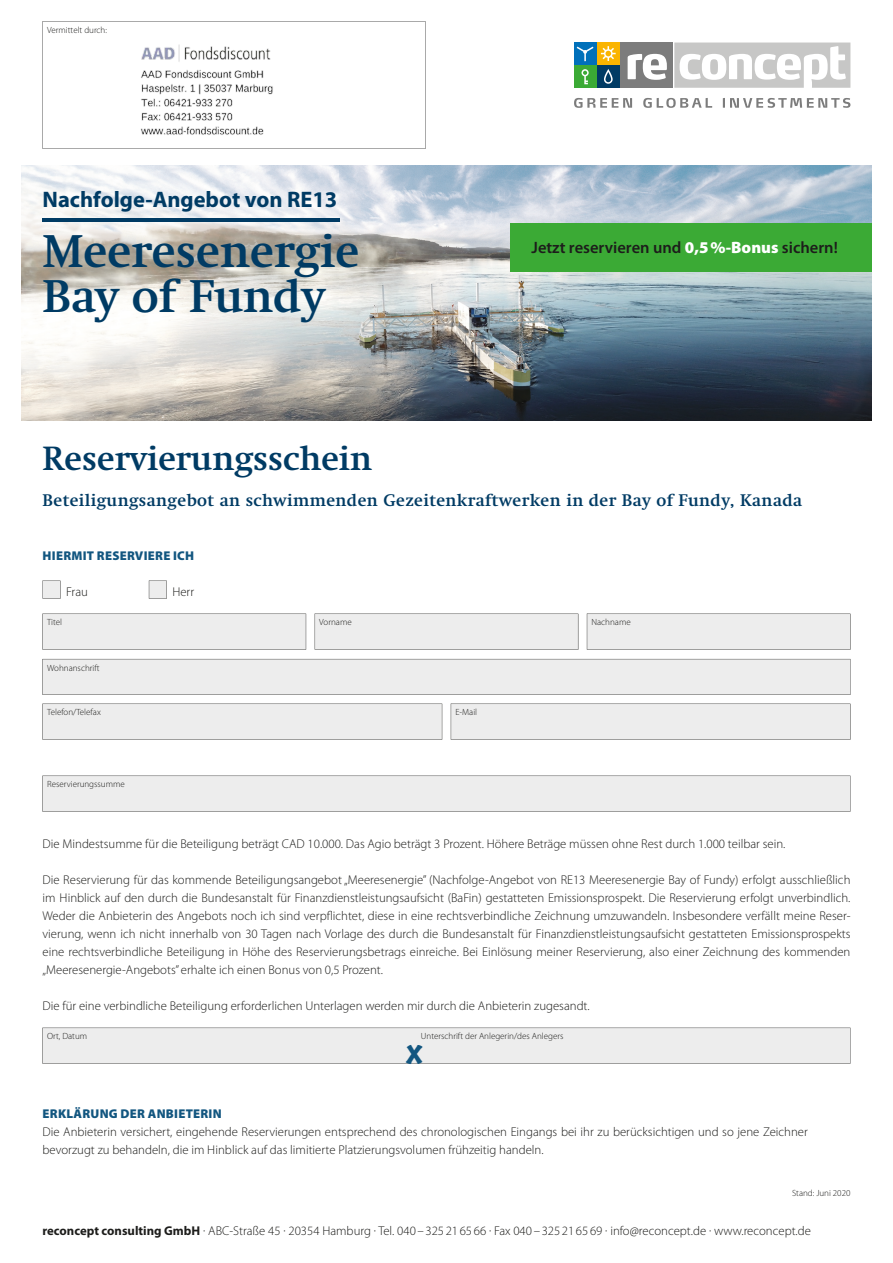
<style>
.page{position:relative;width:893px;height:1263px;background:#fff}
.page>*{position:absolute;margin:0;border:0;box-sizing:border-box;transform-origin:0 0}
.t1{font:700 45px/45px "Swift";color:#003b64}
.t2{font:700 33px "Swift";color:#003b64}
.t3{font:expanded 30px "Marker Felt";color:#125680}
.t4{font:700 22.5px "Myriad Pro";color:#003b64}
.t5{font:700 16.5px "Swift";letter-spacing:.025em;color:#003b64}
.t6{font:600 16.5px "Myriad Pro";color:#1d1d1b}
.t7{font:300 12.75px/18px "Myriad Pro";color:#1d1d1b}
.t8{font:900 12.75px "Myriad Pro";letter-spacing:.02em;color:#125680}
.t9{font:300 9px "Myriad Pro";color:#1d1d1b}
.s1{font-weight:900;color:#fff}
.s2{font-weight:700}
</style>
<div class="page">
<img style="left:21px;top:166px;width:851px;height:255px">
<div style="left:574px;top:66px;width:22px;height:22px;background:#3baa35"></div>
<svg style="left:581px;top:69px;width:8px;height:15px"></svg>
<svg style="left:574px;top:98px;width:58px;height:10px"></svg>
<svg style="left:643px;top:98px;width:69px;height:10px"></svg>
<svg style="left:723px;top:98px;width:127px;height:10px"></svg>
<div style="left:620px;top:43px;width:53px;height:45px;background:#7c7c7c"></div>
<svg style="left:628px;top:54px;width:39px;height:26px"></svg>
<div style="left:597px;top:43px;width:22px;height:22px;background:#fab400"></div>
<svg style="left:601px;top:46px;width:15px;height:15px"></svg>
<div style="left:597px;top:66px;width:22px;height:22px;background:#003b64"></div>
<svg style="left:604px;top:69px;width:9px;height:15px"></svg>
<div style="left:574px;top:43px;width:22px;height:22px;background:#0070ba"></div>
<svg style="left:577px;top:47px;width:16px;height:14px"></svg>
<svg style="left:674px;top:43px;width:176px;height:45px"></svg>
<hr style="left:43px;top:219px;width:297px;height:3px;background:#003b64">
<div style="left:510px;top:223px;width:362px;height:49px;background:#3baa35"></div>
<svg style="left:43px;top:581px;width:18px;height:18px"></svg>
<svg style="left:149px;top:581px;width:18px;height:18px"></svg>
<div style="left:315px;top:614px;width:263px;height:36px;background:#ededed"></div>
<div style="left:587px;top:614px;width:263px;height:36px;background:#ededed"></div>
<div style="left:43px;top:659px;width:807px;height:36px;background:#ededed"></div>
<div style="left:43px;top:614px;width:263px;height:36px;background:#ededed"></div>
<div style="left:43px;top:1028px;width:807px;height:36px;background:#ededed"></div>
<div style="left:43px;top:704px;width:399px;height:36px;background:#ededed"></div>
<div style="left:451px;top:704px;width:399px;height:36px;background:#ededed"></div>
<div style="left:43px;top:776px;width:807px;height:36px;background:#ededed"></div>
<svg style="left:43px;top:21px;width:383px;height:128px"></svg>
<img style="left:136px;top:43px;width:140px;height:94px">
<p class="t9" style="left:47px;top:25px;width:61px">Vermittelt durch:</p>
<h3 class="t4" style="left:43px;top:186px;width:296px">Nachfolge-Angebot von RE13</h3>
<h1 class="t1" style="left:43px;top:229px;width:318px">Meeresenergie<br>Bay of Fundy</h1>
<p class="t6" style="left:531px;top:239px;width:308px">Jetzt reservieren und <span class="s1">0,5 %-Bonus</span> sichern!</p>
<h2 class="t2" style="left:43px;top:439px;width:331px">Reservierungsschein</h2>
<p class="t5" style="left:43px;top:490px;width:761px">Beteiligungsangebot an schwimmenden Gezeitenkraftwerken in der Bay of Fundy, Kanada</p>
<p class="t8" style="left:43px;top:548px;width:153px">HIERMIT RESERVIERE ICH</p>
<p class="t7" style="left:66px;top:583px;width:23px">Frau</p>
<p class="t7" style="left:172px;top:583px;width:23px">Herr</p>
<p class="t9" style="left:47px;top:617px;width:17px">Titel</p>
<p class="t9" style="left:47px;top:663px;width:54px">Wohnanschrift</p>
<p class="t9" style="left:319px;top:617px;width:34px">Vorname</p>
<p class="t9" style="left:591px;top:617px;width:41px">Nachname</p>
<p class="t9" style="left:47px;top:707px;width:55px">Telefon/Telefax</p>
<p class="t9" style="left:455px;top:707px;width:23px">E-Mail</p>
<p class="t9" style="left:47px;top:779px;width:79px">Reservierungssumme</p>
<p class="t7" style="left:43px;top:835px;width:744px">Die Mindestsumme für die Beteiligung beträgt CAD 10.000. Das Agio beträgt 3 Prozent. Höhere Beträge müssen ohne Rest durch 1.000 teilbar sein.</p>
<p class="t7" style="left:43px;top:871px;width:809px;text-align:justify">Die Reservierung für das kommende Beteiligungsangebot „Meeresenergie” (Nachfolge-Angebot von RE13 Meeresenergie Bay of Fundy) erfolgt ausschließlich im Hinblick auf den durch die Bundesanstalt für Finanzdienst leistungsaufsicht (BaFin) gestatteten Emissionsprospekt. Die Reservierung erfolgt unverbindlich.<br>Weder die Anbieterin des Angebots noch ich sind verpflichtet, diese in eine rechtsverbindliche Zeichnung umzuwandeln. Insbesondere verfällt meine Reser&shy;vierung, wenn ich nicht innerhalb von 30 Tagen nach Vorlage des durch die Bundesanstalt für Finanzdienstleistungsaufsicht gestatteten Emissionsprospekts eine rechtsverbindliche Beteiligung in Höhe des Reservierungsbetrags einreiche. Bei Einlösung meiner Reservierung, also einer Zeichnung des kommenden „Meeresenergie-Angebots” erhalte ich einen Bonus von 0,5 Prozent.</p>
<p class="t7" style="left:43px;top:997px;width:549px">Die für eine verbindliche Beteiligung erforderlichen Unterlagen werden mir durch die Anbieterin zugesandt.</p>
<p class="t9" style="left:47px;top:1031px;width:42px">Ort, Datum</p>
<p class="t9" style="left:421px;top:1031px;width:144px">Unterschrift der Anlegerin/des Anlegers</p>
<h3 class="t3" style="left:406px;top:1028px;width:18px">x</h3>
<p class="t8" style="left:43px;top:1106px;width:181px">ERKLÄRUNG DER ANBIETERIN</p>
<p class="t7" style="left:43px;top:1123px;width:767px">Die Anbieterin versichert, eingehende Reservierungen entsprechend des chronologischen Eingangs bei ihr zu berücksichtigen und so jene Zeichner bevorzugt zu behandeln, die im Hinblick auf das limitierte Platzierungsvolumen frühzeitig handeln.</p>
<p class="t9" style="left:792px;top:1188px;width:60px">Stand: Juni 2020</p>
<p class="t7" style="left:43px;top:1222px;width:770px"><span class="s2">reconcept consulting GmbH</span> · ABC-Straße 45 · 20354 Hamburg · Tel. 040 – 325 21 65 66 · Fax 040 – 325 21 65 69 · info@reconcept.de · www.reconcept.de</p>
</div>
